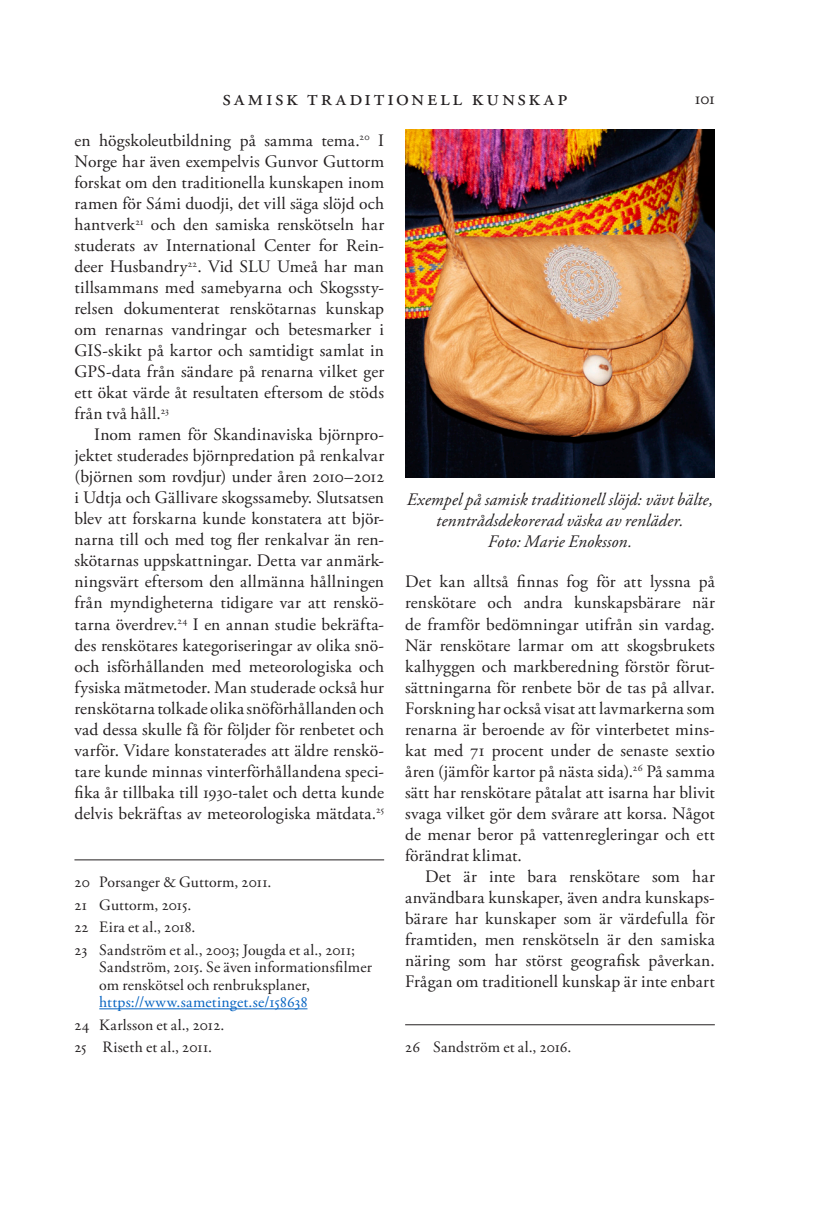
<style>
.page{position:relative;width:834px;height:1216px;background:#fff}
.page>*{position:absolute;margin:0;border:0;box-sizing:border-box;transform-origin:0 0}
.t1{font:22.75px "Adobe Garamond Pro";letter-spacing:.125em;color:#231f20}
.Bröd_indrag{font:17.5px/21px "Adobe Garamond Pro";letter-spacing:-.005em;color:#231f20;text-align:justify}
.Bildtext{font:italic 17.5px "Adobe Garamond Pro";letter-spacing:.005em;color:#231f20}
.t2{font:15.75px/22.4px "Adobe Garamond Pro";letter-spacing:.01em;color:#231f20}
.t3{font:15.75px/17.5px "Adobe Garamond Pro";letter-spacing:-.01em;color:#231f20}
.t4{font:15.75px "Adobe Garamond Pro";letter-spacing:.005em;color:#0563c1}
</style>
<div class="page">
<img style="left:405px;top:129px;width:309px;height:348px">
<hr style="left:74px;top:859px;width:310px;height:1px;background:#231f20">
<hr style="left:99px;top:1008px;width:208px;height:1px;background:#0563c1">
<hr style="left:405px;top:1024px;width:309px;height:1px;background:#231f20">
<h1 class="t1" style="left:222px;top:84px;width:346px">Samisk traditionell kunskap</h1>
<p class="Bröd_indrag" style="left:694px;top:89px;width:21px">101</p>
<p class="Bröd_indrag" style="left:74px;top:131px;width:296px">en högskoleutbildning på samma tema.<sup>20</sup></p>
<p class="Bröd_indrag" style="left:378px;top:131px;width:7px">I</p>
<p class="Bröd_indrag" style="left:74px;top:152px;width:311px">Norge har även exempelvis Gunvor Guttorm</p>
<p class="Bröd_indrag" style="left:74px;top:173px;width:311px">forskat om den traditionella kunskapen inom</p>
<p class="Bröd_indrag" style="left:74px;top:194px;width:311px">ramen för Sámi duodji, det vill säga slöjd och</p>
<p class="Bröd_indrag" style="left:74px;top:215px;width:311px">hantverk<sup>21</sup> och den samiska renskötseln har</p>
<p class="Bröd_indrag" style="left:74px;top:236px;width:311px">studerats av International Center for Rein-</p>
<p class="Bröd_indrag" style="left:74px;top:257px;width:311px">deer Husbandry<sup>22</sup>. Vid SLU Umeå har man</p>
<p class="Bröd_indrag" style="left:74px;top:278px;width:311px">tillsammans med samebyarna och Skogssty-</p>
<p class="Bröd_indrag" style="left:74px;top:299px;width:311px">relsen dokumenterat renskötarnas kunskap</p>
<p class="Bröd_indrag" style="left:74px;top:320px;width:311px">om renarnas vandringar och betesmarker i</p>
<p class="Bröd_indrag" style="left:74px;top:341px;width:311px">GIS-skikt på kartor och samtidigt samlat in</p>
<p class="Bröd_indrag" style="left:74px;top:362px;width:311px">GPS-data från sändare på renarna vilket ger</p>
<p class="Bröd_indrag" style="left:74px;top:383px;width:311px">ett ökat värde åt resultaten eftersom de stöds</p>
<p class="Bröd_indrag" style="left:74px;top:404px;width:96px">från två håll.<sup>23</sup></p>
<p class="Bröd_indrag" style="left:94px;top:425px;width:291px">Inom ramen för Skandinaviska björnpro-</p>
<p class="Bröd_indrag" style="left:74px;top:446px;width:311px">jektet studerades björnpredation på renkalvar</p>
<p class="Bröd_indrag" style="left:74px;top:467px;width:311px">(björnen som rovdjur) under åren 2010–2012</p>
<p class="Bröd_indrag" style="left:74px;top:488px;width:311px">i Udtja och Gällivare skogssameby. Slutsatsen</p>
<p class="Bröd_indrag" style="left:74px;top:509px;width:311px">blev att forskarna kunde konstatera att björ-</p>
<p class="Bröd_indrag" style="left:74px;top:530px;width:311px">narna till och med tog fler renkalvar än ren-</p>
<p class="Bröd_indrag" style="left:74px;top:551px;width:311px">skötarnas uppskattningar. Detta var anmärk-</p>
<p class="Bröd_indrag" style="left:74px;top:572px;width:311px">ningsvärt eftersom den allmänna hållningen</p>
<p class="Bröd_indrag" style="left:74px;top:593px;width:311px">från myndigheterna tidigare var att renskö-</p>
<p class="Bröd_indrag" style="left:74px;top:614px;width:311px">tarna överdrev.<sup>24</sup> I en annan studie bekräfta-</p>
<p class="Bröd_indrag" style="left:74px;top:635px;width:311px">des renskötares kategoriseringar av olika snö-</p>
<p class="Bröd_indrag" style="left:74px;top:656px;width:311px">och isförhållanden med meteorologiska och</p>
<p class="Bröd_indrag" style="left:74px;top:677px;width:311px">fysiska mätmetoder. Man studerade också hur</p>
<p class="Bröd_indrag" style="left:74px;top:698px;width:311px">renskötarna tolkade olika snöförhållanden och</p>
<p class="Bröd_indrag" style="left:74px;top:719px;width:311px">vad dessa skulle få för följder för renbetet och</p>
<p class="Bröd_indrag" style="left:74px;top:740px;width:311px">varför. Vidare konstaterades att äldre renskö-</p>
<p class="Bröd_indrag" style="left:74px;top:761px;width:311px">tare kunde minnas vinterförhållandena speci-</p>
<p class="Bröd_indrag" style="left:74px;top:782px;width:311px">fika år tillbaka till 1930-talet och detta kunde</p>
<p class="Bröd_indrag" style="left:74px;top:803px;width:311px">delvis bekräftas av meteorologiska mätdata.<sup>25</sup></p>
<p class="Bildtext" style="left:407px;top:489px;width:308px">Exempel på samisk traditionell slöjd: vävt bälte,</p>
<p class="Bildtext" style="left:436px;top:510px;width:249px">tenntrådsdekorerad väska av renläder.</p>
<p class="Bildtext" style="left:487px;top:531px;width:146px">Foto: Marie Enoksson.</p>
<p class="Bröd_indrag" style="left:405px;top:572px;width:311px">Det kan alltså finnas fog för att lyssna på renskötare och andra kunskapsbärare när de framför bedömningar utifrån sin vardag.<br>När renskötare larmar om att skogsbrukets kalhyggen och markberedning förstör förut&shy;sättningarna för renbete bör de tas på allvar.<br>Forskning har också visat att lavmarkerna som renarna är beroende av för vinterbetet mins&shy;kat med 71 procent under de senaste sextio åren (jämför kartor på nästa sida).<sup>26</sup> På samma sätt har renskötare påtalat att isarna har blivit svaga vilket gör dem svårare att korsa. Något de menar beror på vattenregleringar och ett förändrat klimat.</p>
<p class="Bröd_indrag" style="left:405px;top:866px;width:311px;text-indent:20px">Det är inte bara renskötare som har användbara kunskaper, även andra kunskaps&shy;bärare har kunskaper som är värdefulla för framtiden, men renskötseln är den samiska näring som har störst geografisk påverkan.<br>Frågan om traditionell kunskap är inte enbart</p>
<p class="t2" style="left:74px;top:871px;width:282px">20 Porsanger &amp; Guttorm, 2011.<br>21 Guttorm, 2015.<br>22 Eira et al., 2018.<br>23 Sandström et al., 2003; Jougda et al., 2011;</p>
<p class="t3" style="left:99px;top:959px;width:274px">Sandström, 2015. Se även informationsfilmer om renskötsel och renbruksplaner,</p>
<p class="t4" style="left:99px;top:992px;width:210px">https://www.sametinget.se/158638</p>
<p class="t2" style="left:74px;top:1014px;width:151px">24 Karlsson et al., 2012.<br>25 Riseth et al., 2011.</p>
<p class="t2" style="left:405px;top:1036px;width:168px">26 Sandström et al., 2016.</p>
</div>
